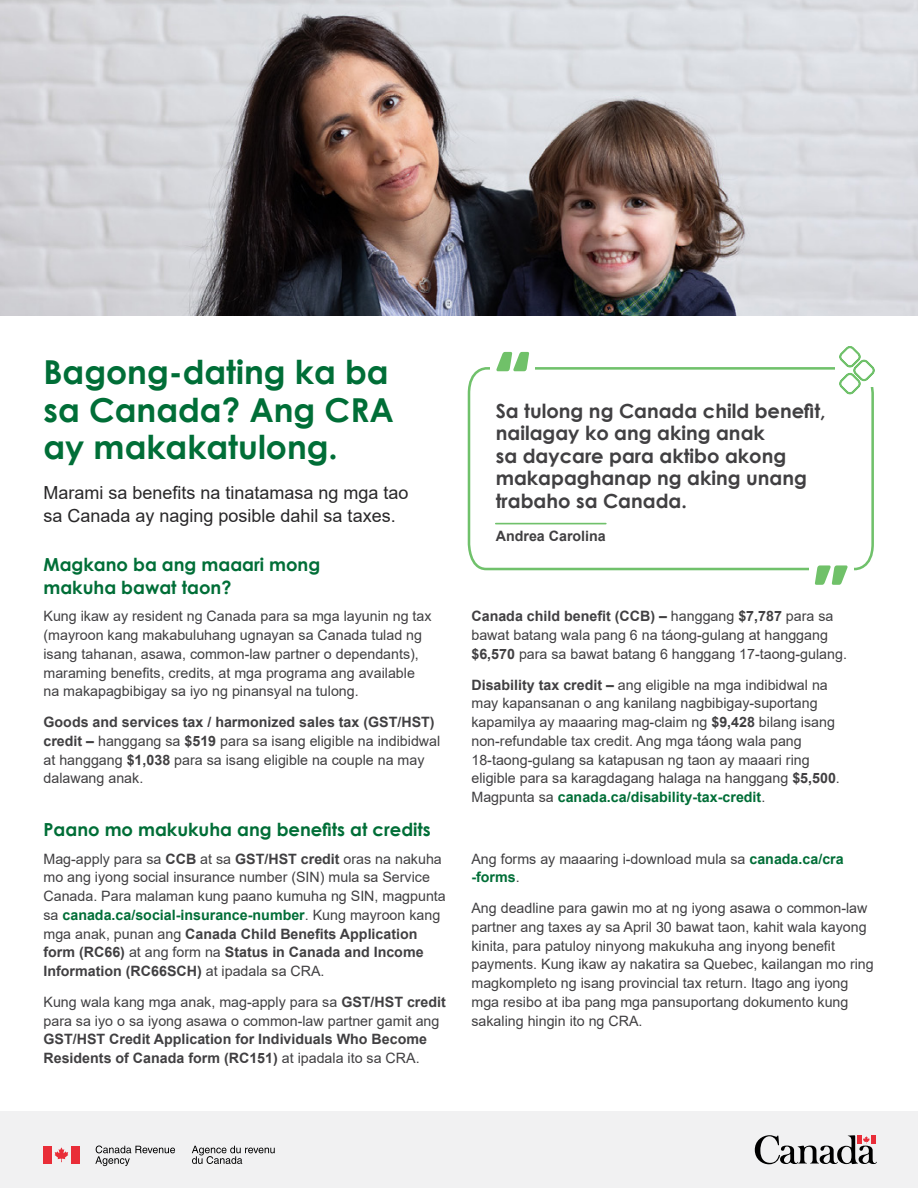
<style>
.page{position:relative;width:918px;height:1188px;background:#fff}
.page>*{position:absolute;margin:0;border:0;box-sizing:border-box;transform-origin:0 0}
.t1{font:700 33px/37.5px "Century Gothic";color:#006e37}
.Quote_Text{font:700 19.5px/22.5px "Century Gothic";color:#414042}
.t2{font:700 18px/22.5px "Century Gothic";color:#006e37}
.Large_Paragraph{font:18px/22.5px "Arial";color:#292829}
.Paragraph{font:14.25px/18.8px "Arial";color:#414042}
.Quote_Name{font:700 14.25px "Arial";color:#414042}
.s1{font-weight:700}
.s2{font-weight:700;color:#006e37}
</style>
<div class="page">
<img style="left:0;top:0;width:918px;height:315px">
<svg style="left:467px;top:367px;width:407px;height:204px"></svg>
<div style="left:836px;top:361px;width:40px;height:26px;background:#fff"></div>
<svg style="left:838px;top:346px;width:37px;height:49px"></svg>
<div style="left:490px;top:363px;width:45px;height:12px;background:#fff"></div>
<svg style="left:496px;top:352px;width:33px;height:19px"></svg>
<div style="left:809px;top:563px;width:45px;height:12px;background:#fff"></div>
<svg style="left:815px;top:565px;width:33px;height:20px"></svg>
<div style="left:0;top:1112px;width:918px;height:76px;background:#f1f1f2"></div>
<div style="left:44px;top:1146px;width:8px;height:18px;background:#e92d38"></div>
<svg style="left:55px;top:1147px;width:13px;height:15px"></svg>
<div style="left:71px;top:1146px;width:8px;height:18px;background:#e92d38"></div>
<svg style="left:95px;top:1146px;width:80px;height:20px"></svg>
<svg style="left:192px;top:1146px;width:83px;height:18px"></svg>
<svg style="left:755px;top:1135px;width:122px;height:29px"></svg>
<h1 class="t1" style="left:44px;top:352px;width:352px">Bagong-dating ka ba sa Canada? Ang CRA ay makakatulong.</h1>
<p class="Large_Paragraph" style="left:44px;top:481px;width:367px">Marami sa benefits na tinatamasa ng mga tao sa Canada ay naging posible dahil sa taxes.</p>
<h2 class="t2" style="left:44px;top:552px;width:278px">Magkano ba ang maaari mong makuha bawat taon?</h2>
<p class="Paragraph" style="left:44px;top:607px;width:390px">Kung ikaw ay resident ng Canada para sa mga layunin ng tax (mayroon kang makabuluhang ugnayan sa Canada tulad ng isang tahanan, asawa, common-law partner o dependants), maraming benefits, credits, at mga programa ang available na makapagbibigay sa iyo ng pinansyal na tulong.</p>
<p class="Paragraph" style="left:44px;top:713px;width:398px"><span class="s1">Goods and services tax / harmonized sales tax (GST/HST) credit –</span> hanggang sa <span class="s1">$519</span> para sa isang eligible na indibidwal at hanggang <span class="s1">$1,038</span> para sa isang eligible na couple na may dalawang anak.</p>
<h2 class="t2" style="left:44px;top:817px;width:389px">Paano mo makukuha ang benefits at credits</h2>
<p class="Paragraph" style="left:44px;top:849px;width:404px">Mag-apply para sa <span class="s1">CCB</span> at sa <span class="s1">GST/HST credit</span> oras na nakuha mo ang iyong social insurance number (SIN) mula sa Service Canada. Para malaman kung paano kumuha ng SIN, magpunta sa <span class="s2">canada.ca/social-insurance-number</span>. Kung mayroon kang mga anak, punan ang <span class="s1">Canada Child Benefits Application form (RC66)</span> at ang form na <span class="s1">Status in Canada and Income Information (RC66SCH)</span> at ipadala sa CRA.</p>
<p class="Paragraph" style="left:44px;top:992px;width:404px">Kung wala kang mga anak, mag-apply para sa <span class="s1">GST/HST credit </span>para sa iyo o sa iyong asawa o common-law partner gamit ang <span class="s1">GST/HST Credit Application for Individuals Who Become Residents of Canada form (RC151)</span> at ipadala ito sa CRA.</p>
<p class="Quote_Text" style="left:496px;top:399px;width:331px">Sa tulong ng Canada child benefit, nailagay ko ang aking anak<br>sa daycare para aktibo akong makapaghanap ng aking unang trabaho sa Canada.</p>
<p class="Quote_Name" style="left:496px;top:526px;width:112px">Andrea Carolina</p>
<p class="Paragraph" style="left:471px;top:607px;width:377px"><span class="s1">Canada child benefit (CCB) –</span> hanggang <span class="s1">$7,787</span> para sa bawat batang wala pang 6 na táong-gulang at hanggang <span class="s1">$6,570</span> para sa bawat batang 6 hanggang 17-taong-gulang.</p>
<p class="Paragraph" style="left:471px;top:675px;width:370px"><span class="s1">Disability tax credit –</span> ang eligible na mga indibidwal na may kapansanan o ang kanilang nagbibigay-suportang kapamilya ay maaaring mag-claim ng <span class="s1">$9,428</span> bilang isang non-refundable tax credit. Ang mga táong wala pang 18-taong-gulang sa katapusan ng taon ay maaari ring eligible para sa karagdagang halaga na hanggang <span class="s1">$5,500</span>.<br>Magpunta sa <span class="s2">canada.ca/disability-tax-credit</span>.</p>
<p class="Paragraph" style="left:471px;top:849px;width:374px">Ang forms ay maaaring i-download mula sa <span class="s2">canada.ca/cra -forms</span>.</p>
<p class="Paragraph" style="left:471px;top:899px;width:404px">Ang deadline para gawin mo at ng iyong asawa o common-law partner ang taxes ay sa April 30 bawat taon, kahit wala kayong kinita, para patuloy ninyong makukuha ang inyong benefit payments. Kung ikaw ay nakatira sa Quebec, kailangan mo ring magkompleto ng isang provincial tax return. Itago ang iyong mga resibo at iba pang mga pansuportang dokumento kung sakaling hingin ito ng CRA.</p>
</div>
